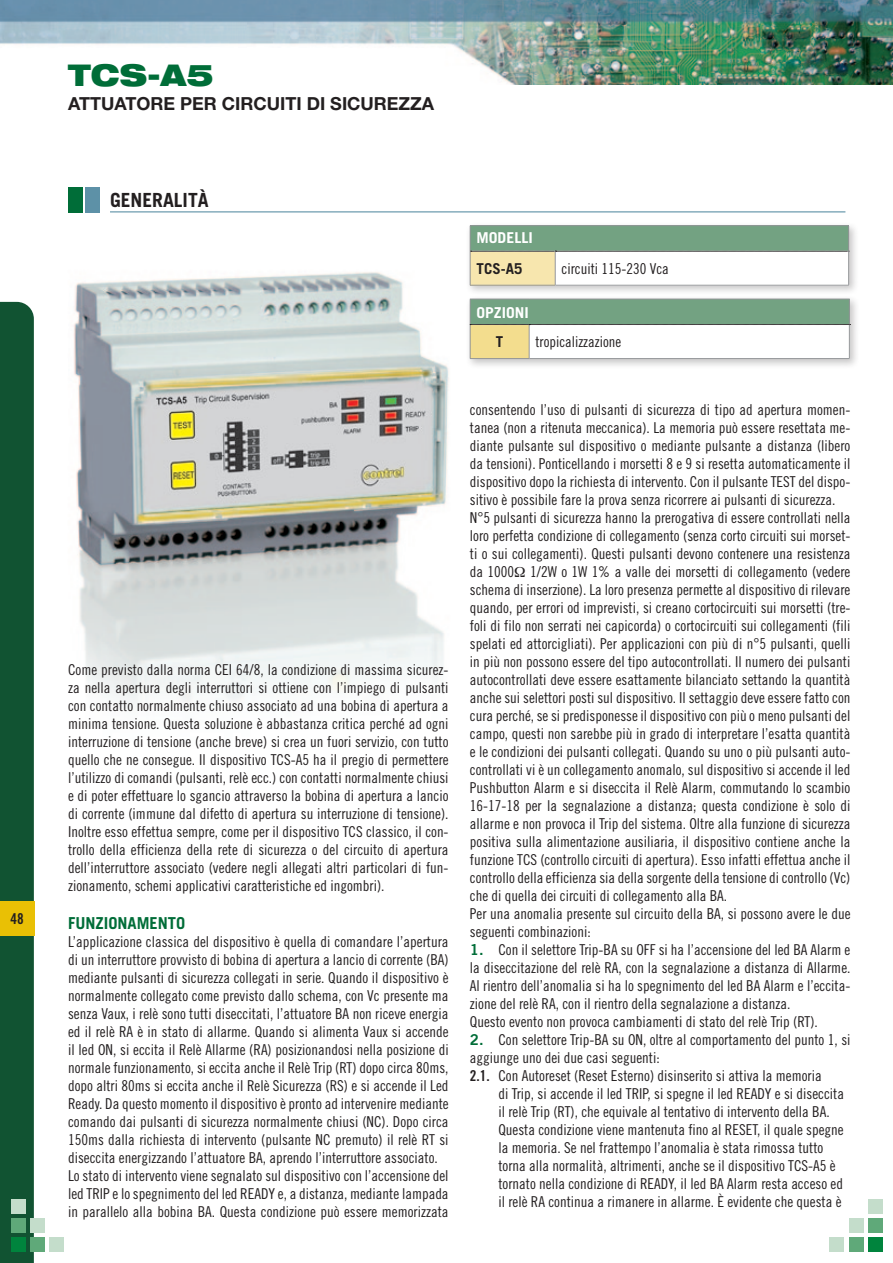
<style>
.page{position:relative;width:893px;height:1263px;background:#fff}
.page>*{position:absolute;margin:0;border:0;box-sizing:border-box;transform-origin:0 0}
.t1{font:900 expanded 30px "Helvetica Neue";color:#006d38;scale:.95 1}
.t2{font:700 19.5px "Trade Gothic";color:#231f20}
.t3{font:700 18px "Helvetica Neue";color:#231f20}
.t4{font:700 16.5px "Trade Gothic";color:#006d38}
.t5{font:15px/18px "Trade Gothic Cond Eighteen";color:#231f20;text-align:justify}
.t6{font:700 15px "Trade Gothic";color:#fff;scale:1.06 1}
.t7{font:700 15px "Trade Gothic";color:#231f20}
.t8{font:700 15px "Trade Gothic";color:#fff;scale:1.05 1}
.t9{font:15px "Trade Gothic Bold Cond Twenty";color:#231f20}
.s1{font-family:"Trade Gothic Bold Two";color:#006d38}
.s2{font-family:"Trade Gothic Bold Cond Twenty"}
</style>
<div class="page">
<div style="left:0;top:302px;width:34px;height:961px;background:#115332"></div>
<div style="left:868px;top:1237px;width:15px;height:15px;background:#00843d"></div>
<div style="left:849px;top:1237px;width:14px;height:15px;background:#5fa979"></div>
<div style="left:829px;top:1237px;width:15px;height:15px;background:#c4ddcb"></div>
<div style="left:868px;top:1218px;width:15px;height:15px;background:#5fa979"></div>
<div style="left:849px;top:1218px;width:14px;height:15px;background:#c4ddcb"></div>
<div style="left:868px;top:1199px;width:15px;height:15px;background:#c4ddcb"></div>
<div style="left:11px;top:1237px;width:15px;height:15px;background:#00843d"></div>
<div style="left:30px;top:1237px;width:15px;height:15px;background:#5fa979"></div>
<div style="left:49px;top:1237px;width:15px;height:15px;background:#c4ddcb"></div>
<div style="left:11px;top:1218px;width:15px;height:15px;background:#5fa979"></div>
<div style="left:30px;top:1218px;width:15px;height:15px;background:#c4ddcb"></div>
<div style="left:11px;top:1199px;width:15px;height:15px;background:#c4ddcb"></div>
<img style="left:0;top:0;width:893px;height:85px">
<div style="left:0;top:901px;width:34px;height:34px;background:#e9c005"></div>
<img style="left:73px;top:272px;width:376px;height:432px">
<div style="left:68px;top:187px;width:15px;height:26px;background:#006d38"></div>
<div style="left:85px;top:187px;width:15px;height:26px;background:#5d91a7"></div>
<hr style="left:110px;top:211px;width:735px;height:1px;background:#5d91a7">
<div style="left:466px;top:221px;width:393px;height:75px;background:#231f20;opacity:.25"></div>
<div style="left:470px;top:251px;width:85px;height:34px;background:#f7e6ae"></div>
<div style="left:555px;top:251px;width:294px;height:34px;background:#fff"></div>
<hr style="left:470px;top:225px;width:85px;height:1px;background:#939598">
<hr style="left:555px;top:225px;width:294px;height:1px;background:#939598">
<hr style="left:470px;top:251px;width:1px;height:34px;background:#939598">
<hr style="left:470px;top:285px;width:85px;height:1px;background:#939598">
<hr style="left:555px;top:285px;width:294px;height:1px;background:#939598">
<hr style="left:555px;top:251px;width:1px;height:34px;background:#939598">
<svg style="left:470px;top:226px;width:379px;height:26px;background:#739f81"></svg>
<hr style="left:848px;top:251px;width:1px;height:34px;background:#939598">
<div style="left:466px;top:294px;width:394px;height:75px;background:#231f20;opacity:.25"></div>
<div style="left:470px;top:325px;width:59px;height:34px;background:#f3dd8e"></div>
<div style="left:529px;top:325px;width:320px;height:34px;background:#fff"></div>
<hr style="left:529px;top:325px;width:1px;height:33px;background:#939598">
<hr style="left:849px;top:325px;width:1px;height:33px;background:#939598">
<hr style="left:470px;top:358px;width:59px;height:1px;background:#939598">
<hr style="left:529px;top:358px;width:321px;height:1px;background:#939598">
<hr style="left:470px;top:325px;width:1px;height:33px;background:#939598">
<svg style="left:470px;top:299px;width:380px;height:26px;background:#729d80"></svg>
<p class="t9" style="left:10px;top:910px;width:15px">48</p>
<p class="t1" style="left:68px;top:55px;width:155px">TCS-A5</p>
<p class="t3" style="left:68px;top:92px;width:368px">ATTUATORE PER CIRCUITI DI SICUREZZA</p>
<p class="t2" style="left:110px;top:188px;width:100px">GENERALITÀ</p>
<p class="t5" style="left:68px;top:661px;width:382px">Come previsto dalla norma CEI 64/8, la condizione di massima sicurez&shy;za nella apertura degli interruttori si ottiene con l’impiego di pulsanti con contatto normalmente chiuso associato ad una bobina di apertura a minima tensione. Questa soluzione è abbastanza critica perché ad ogni interruzione di tensione (anche breve) si crea un fuori servizio, con tutto quello che ne consegue. Il dispositivo TCS-A5 ha il pregio di permettere l’utilizzo di comandi (pulsanti, relè ecc.) con contatti normalmente chiusi e di poter effettuare lo sgancio attraverso la bobina di apertura a lancio di corrente (immune dal difetto di apertura su interruzione di tensione).<br>Inoltre esso effettua sempre, come per il dispositivo TCS classico, il con&shy;trollo della efficienza della rete di sicurezza o del circuito di apertura dell’interruttore associato (vedere negli allegati altri particolari di fun&shy;zionamento, schemi applicativi caratteristiche ed ingombri).</p>
<p class="t4" style="left:68px;top:913px;width:119px">FUNZIONAMENTO</p>
<p class="t5" style="left:68px;top:932px;width:382px">L’applicazione classica del dispositivo è quella di comandare l’apertura di un interruttore provvisto di bobina di apertura a lancio di corrente (BA) mediante pulsanti di sicurezza collegati in serie. Quando il dispositivo è normalmente collegato come previsto dallo schema, con Vc presente ma senza Vaux, i relè sono tutti diseccitati, l’attuatore BA non riceve energia ed il relè RA è in stato di allarme. Quando si alimenta Vaux si accende il led ON, si eccita il Relè Allarme (RA) posizionandosi nella posizione di normale funzionamento, si eccita anche il Relè Trip (RT) dopo circa 80ms, dopo altri 80ms si eccita anche il Relè Sicurezza (RS) e si accende il Led Ready. Da questo momento il dispositivo è pronto ad intervenire mediante comando dai pulsanti di sicurezza normalmente chiusi (NC). Dopo circa 150ms dalla richiesta di intervento (pulsante NC premuto) il relè RT si diseccita energizzando l’attuatore BA, aprendo l’interruttore associato.</p>
<p class="t5" style="left:68px;top:1166px;width:382px">Lo stato di intervento viene segnalato sul dispositivo con l’accensione del led TRIP e lo spegnimento del led READY e, a distanza, mediante lampada in parallelo alla bobina BA. Questa condizione può essere memorizzata</p>
<p class="t6" style="left:476px;top:229px;width:55px">MODELLI</p>
<p class="t7" style="left:476px;top:259px;width:47px">TCS-A5</p>
<p class="t5" style="left:562px;top:260px;width:109px">circuiti 115-230 Vca</p>
<p class="t8" style="left:476px;top:303px;width:51px">OPZIONI</p>
<p class="t7" style="left:496px;top:333px;width:9px">T</p>
<p class="t5" style="left:535px;top:333px;width:87px">tropicalizzazione</p>
<p class="t5" style="left:470px;top:400px;width:382px">consentendo l’uso di pulsanti di sicurezza di tipo ad apertura momen&shy;tanea (non a ritenuta meccanica). La memoria può essere resettata me&shy;diante pulsante sul dispositivo o mediante pulsante a distanza (libero da tensioni). Ponticellando i morsetti 8 e 9 si resetta automaticamente il dispositivo dopo la richiesta di intervento. Con il pulsante TEST del dispo&shy;sitivo è possibile fare la prova senza ricorrere ai pulsanti di sicurezza.</p>
<p class="t5" style="left:470px;top:508px;width:382px">N°5 pulsanti di sicurezza hanno la prerogativa di essere controllati nella loro perfetta condizione di collegamento (senza corto circuiti sui morset&shy;ti o sui collegamenti). Questi pulsanti devono contenere una resistenza da 1000 1/2W o 1W 1% a valle dei morsetti di collegamento (vedere schema di inserzione). La loro presenza permette al dispositivo di rilevare quando, per errori od imprevisti, si creano cortocircuiti sui morsetti (tre&shy;foli di filo non serrati nei capicorda) o cortocircuiti sui collegamenti (fili spelati ed attorcigliati). Per applicazioni con più di n°5 pulsanti, quelli in più non possono essere del tipo autocontrollati. Il numero dei pulsanti autocontrollati deve essere esattamente bilanciato settando la quantità anche sui selettori posti sul dispositivo. Il settaggio deve essere fatto con cura perché, se si predisponesse il dispositivo con più o meno pulsanti del campo, questi non sarebbe più in grado di interpretare l’esatta quantità e le condizioni dei pulsanti collegati. Quando su uno o più pulsanti auto&shy;controllati vi è un collegamento anomalo, sul dispositivo si accende il led Pushbutton Alarm e si diseccita il Relè Alarm, commutando lo scambio 16-17-18 per la segnalazione a distanza; questa condizione è solo di allarme e non provoca il Trip del sistema. Oltre alla funzione di sicurezza positiva sulla alimentazione ausiliaria, il dispositivo contiene anche la funzione TCS (controllo circuiti di apertura). Esso infatti effettua anche il controllo della efficienza sia della sorgente della tensione di controllo (Vc) che di quella dei circuiti di collegamento alla BA.</p>
<p class="t5" style="left:470px;top:904px;width:382px">Per una anomalia presente sul circuito della BA, si possono avere le due seguenti combinazioni:</p>
<p class="t5" style="left:470px;top:940px;width:382px"><span class="s1">1.</span> Con il selettore Trip-BA su OFF si ha l’accensione del led BA Alarm e la diseccitazione del relè RA, con la segnalazione a distanza di Allarme.<br>Al rientro dell’anomalia si ha lo spegnimento del led BA Alarm e l’eccita&shy;zione del relè RA, con il rientro della segnalazione a distanza.</p>
<p class="t5" style="left:470px;top:1012px;width:349px">Questo evento non provoca cambiamenti di stato del relè Trip (RT).</p>
<p class="t5" style="left:470px;top:1030px;width:382px"><span class="s1">2.</span> Con selettore Trip-BA su ON, oltre al comportamento del punto 1, si aggiunge uno dei due casi seguenti:</p>
<p class="t5" style="left:498px;top:1066px;width:347px;text-align:left;text-indent:-28px"><span class="s2">2.1.</span> Con Autoreset (Reset Esterno) disinserito si attiva la memoria<br>di Trip, si accende il led TRIP, si spegne il led READY e si diseccita il relè Trip (RT), che equivale al tentativo di intervento della BA.</p>
<p class="t5" style="left:498px;top:1120px;width:347px">Questa condizione viene mantenuta fino al RESET, il quale spegne</p>
<p class="t5" style="left:498px;top:1138px;width:326px">la memoria. Se nel frattempo l’anomalia è stata rimossa tutto</p>
<p class="t5" style="left:498px;top:1156px;width:339px">torna alla normalità, altrimenti, anche se il dispositivo TCS-A5 è</p>
<p class="t5" style="left:498px;top:1174px;width:346px">tornato nella condizione di READY, il led BA Alarm resta acceso ed</p>
<p class="t5" style="left:498px;top:1192px;width:345px">il relè RA continua a rimanere in allarme. È evidente che questa è</p>
</div>
